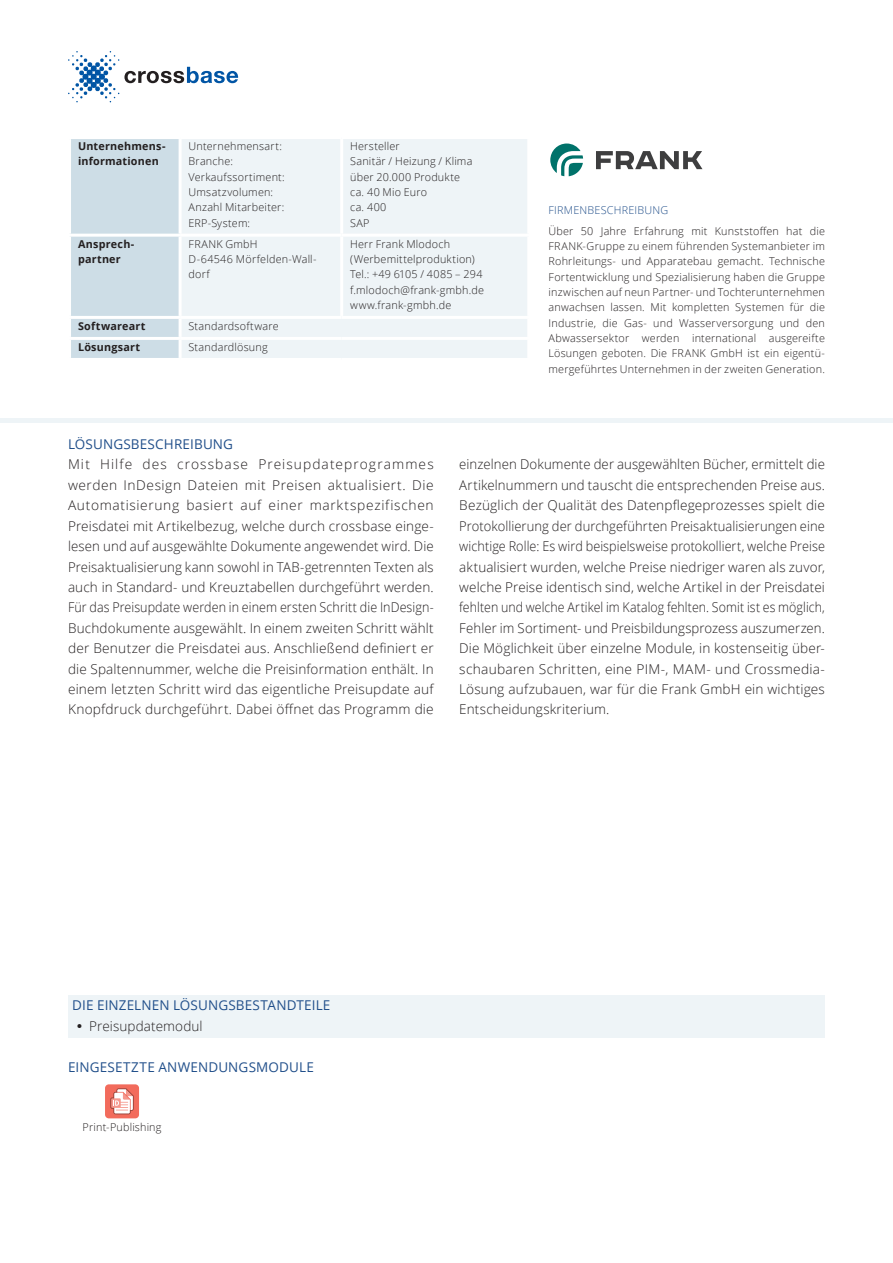
<style>
.page{position:relative;width:893px;height:1263px;background:#fff}
.page>*{position:absolute;margin:0;border:0;box-sizing:border-box;transform-origin:0 0}
.t1{font:300 13.5px/20.4px "Open Sans";letter-spacing:.01em;color:#231f20;text-align:justify}
.t2{font:13.5px "Open Sans";letter-spacing:.01em;color:#22508b}
.t3{font:300 10.8px/15.3px "Open Sans";letter-spacing:.02em;color:#231f20}
.t4{font:700 10.8px/15.3px "Open Sans";letter-spacing:.02em;color:#231f20}
.t5{font:300 10.8px "Open Sans";letter-spacing:.02em;color:#22508b}
</style>
<div class="page">
<div style="left:0;top:418px;width:893px;height:5px;background:#eef4f7"></div>
<svg style="left:68px;top:51px;width:170px;height:51px"></svg>
<svg style="left:550px;top:144px;width:33px;height:32px"></svg>
<svg style="left:596px;top:151px;width:106px;height:18px"></svg>
<div style="left:105px;top:1084px;width:34px;height:34px;background:#f26b5c;border-radius:4px"></div>
<svg style="left:110px;top:1088px;width:24px;height:26px"></svg>
<div style="left:68px;top:995px;width:757px;height:42px;background:#eef4f7"></div>
<div style="left:71px;top:139px;width:108px;height:219px;background:#cddde6"></div>
<div style="left:182px;top:139px;width:345px;height:219px;background:#eef4f7"></div>
<hr style="left:68px;top:316px;width:112px;height:3px;background:#fff">
<hr style="left:68px;top:337px;width:112px;height:3px;background:#fff">
<hr style="left:68px;top:234px;width:112px;height:3px;background:#fff">
<hr style="left:180px;top:234px;width:162px;height:3px;background:#fff">
<hr style="left:342px;top:234px;width:188px;height:3px;background:#fff">
<hr style="left:340px;top:139px;width:3px;height:95px;background:#fff">
<hr style="left:340px;top:237px;width:3px;height:79px;background:#fff">
<hr style="left:180px;top:316px;width:162px;height:3px;background:#fff">
<hr style="left:342px;top:316px;width:188px;height:3px;background:#fff">
<hr style="left:180px;top:337px;width:162px;height:3px;background:#fff">
<hr style="left:342px;top:337px;width:188px;height:3px;background:#fff">
<p class="t4" style="left:78px;top:138px;width:89px">Unternehmens&shy;informationen</p>
<p class="t3" style="left:189px;top:138px;width:98px">Unternehmensart:<br>Branche:<br>Verkaufssortiment:<br>Umsatzvolumen:<br>Anzahl Mitarbeiter:<br>ERP-System:</p>
<p class="t3" style="left:350px;top:138px;width:124px">Hersteller<br>Sanitär / Heizung / Klima über 20.000 Produkte ca. 40 Mio Euro<br>ca. 400<br>SAP</p>
<p class="t4" style="left:78px;top:236px;width:58px">Ansprech&shy;partner</p>
<p class="t3" style="left:189px;top:236px;width:129px">FRANK GmbH<br>D-64546 Mörfelden-Wall&shy;dorf</p>
<p class="t3" style="left:350px;top:236px;width:135px">Herr Frank Mlodoch (Werbemittelproduktion)<br>Tel.: +49 6105 / 4085 – 294 f.mlodoch@frank-gmbh.de www.frank-gmbh.de</p>
<p class="t4" style="left:78px;top:318px;width:69px">Softwareart</p>
<p class="t3" style="left:189px;top:318px;width:92px">Standardsoftware</p>
<p class="t4" style="left:78px;top:339px;width:64px">Lösungsart</p>
<p class="t3" style="left:189px;top:339px;width:81px">Standardlösung</p>
<p class="t2" style="left:68px;top:435px;width:167px">LÖSUNGSBESCHREIBUNG</p>
<p class="t5" style="left:549px;top:203px;width:121px">FIRMENBESCHREIBUNG</p>
<p class="t3" style="left:549px;top:223px;width:278px;text-align:justify">Über 50 Jahre Erfahrung mit Kunststoffen hat die FRANK-Gruppe zu einem führenden Systemanbieter im Rohrleitungs- und Apparatebau gemacht. Technische Fortentwicklung und Spezialisierung haben die Gruppe inzwischen auf neun Partner- und Tochterunternehmen anwachsen lassen. Mit kompletten Systemen für die Industrie, die Gas- und Wasserversorgung und den Abwassersektor werden international ausgereifte Lösungen geboten. Die FRANK GmbH ist ein eigentü&shy;mergeführtes Unternehmen in der zweiten Generation.</p>
<p class="t1" style="left:68px;top:454px;width:367px">Mit Hilfe des crossbase Preisupdateprogrammes werden InDesign Dateien mit Preisen aktualisiert. Die Automatisierung basiert auf einer marktspezifischen Preisdatei mit Artikelbezug, welche durch crossbase einge&shy;lesen und auf ausgewählte Dokumente angewendet wird. Die Preisaktualisierung kann sowohl in TAB-getrennten Texten als auch in Standard- und Kreuztabellen durchgeführt werden.<br>Für das Preisupdate werden in einem ersten Schritt die InDesign-Buchdokumente ausgewählt. In einem zweiten Schritt wählt der Benutzer die Preisdatei aus. Anschließend definiert er die Spaltennummer, welche die Preisinformation enthält. In einem letzten Schritt wird das eigentliche Preisupdate auf Knopfdruck durchgeführt. Dabei öffnet das Programm die</p>
<p class="t1" style="left:459px;top:454px;width:367px">einzelnen Dokumente der ausgewählten Bücher, ermittelt die Artikelnummern und tauscht die entsprechenden Preise aus.<br>Bezüglich der Qualität des Datenpflegeprozesses spielt die Protokollierung der durchgeführten Preisaktualisierungen eine wichtige Rolle: Es wird beispielsweise protokolliert, welche Preise aktualisiert wurden, welche Preise niedriger waren als zuvor, welche Preise identisch sind, welche Artikel in der Preisdatei fehlten und welche Artikel im Katalog fehlten. Somit ist es möglich, Fehler im Sortiment- und Preisbildungsprozess auszumerzen.<br>Die Möglichkeit über einzelne Module, in kostenseitig über&shy;schaubaren Schritten, eine PIM-, MAM- und Crossmedia-Lösung aufzubauen, war für die Frank GmbH ein wichtiges Entscheidungskriterium.</p>
<p class="t2" style="left:72px;top:996px;width:260px">DIE EINZELNEN LÖSUNGSBESTANDTEILE</p>
<p class="t1" style="left:89px;top:1015px;width:115px">Preisupdatemodul</p>
<p class="t2" style="left:68px;top:1057px;width:247px">EINGESETZTE ANWENDUNGSMODULE</p>
<p class="t3" style="left:83px;top:1119px;width:80px">Print-Publishing</p>
</div>
